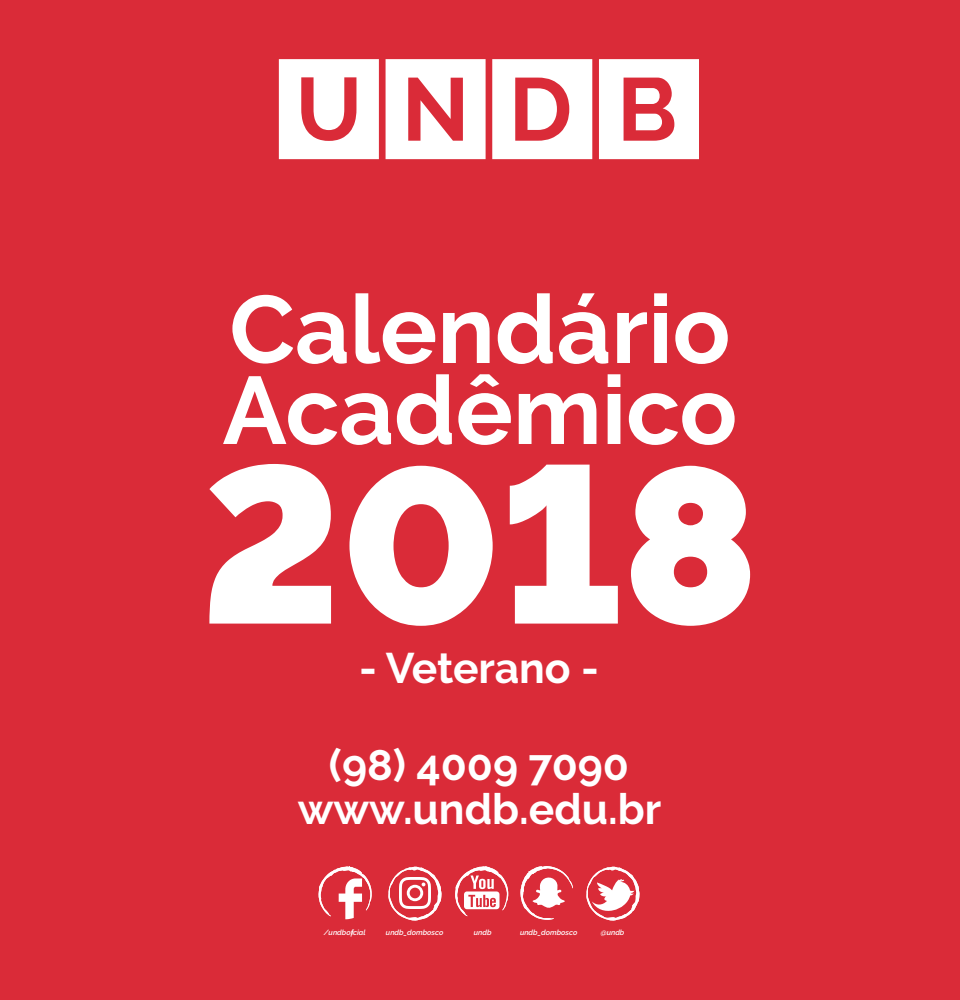
<style>
.page{position:relative;width:960px;height:1000px;background:#da2b38}
.page>*{position:absolute;margin:0;border:0;box-sizing:border-box;transform-origin:0 0}
.t1{font:900 222.3px "Raleway";color:#fff}
.t2{font:700 95.5px/81px "Raleway";color:#fff}
.t3{font:700 42.6px/43.2px "Raleway";color:#fff;text-align:center}
.t4{font:italic 600 7.4px "Raleway";color:#fff}
</style>
<div class="page">
<svg style="left:319px;top:866px;width:53px;height:53px"></svg>
<svg style="left:279px;top:59px;width:100px;height:100px"></svg>
<svg style="left:386px;top:59px;width:100px;height:100px"></svg>
<svg style="left:492px;top:59px;width:100px;height:100px"></svg>
<svg style="left:599px;top:59px;width:100px;height:100px"></svg>
<svg style="left:586px;top:867px;width:54px;height:54px"></svg>
<svg style="left:455px;top:866px;width:53px;height:50px"></svg>
<svg style="left:520px;top:866px;width:53px;height:54px"></svg>
<svg style="left:388px;top:867px;width:54px;height:54px"></svg>
<h2 class="t2" style="left:223px;top:289px;width:516px">Calendário<br>Acadêmico</h2>
<h1 class="t1" style="left:201px;top:416px;width:559px">2018</h1>
<h3 class="t3" style="left:359px;top:647px;width:241px">- Veterano -</h3>
<h3 class="t3" style="left:298px;top:744px;width:365px">(98) 4009 7090 www.undb.edu.br</h3>
<p class="t4" style="left:324px;top:928px;width:44px">/undboficial</p>
<p class="t4" style="left:386px;top:928px;width:59px">undb_dombosco</p>
<p class="t4" style="left:474px;top:928px;width:19px">undb</p>
<p class="t4" style="left:520px;top:928px;width:59px">undb_dombosco</p>
<p class="t4" style="left:601px;top:928px;width:25px">@undb</p>
</div>
